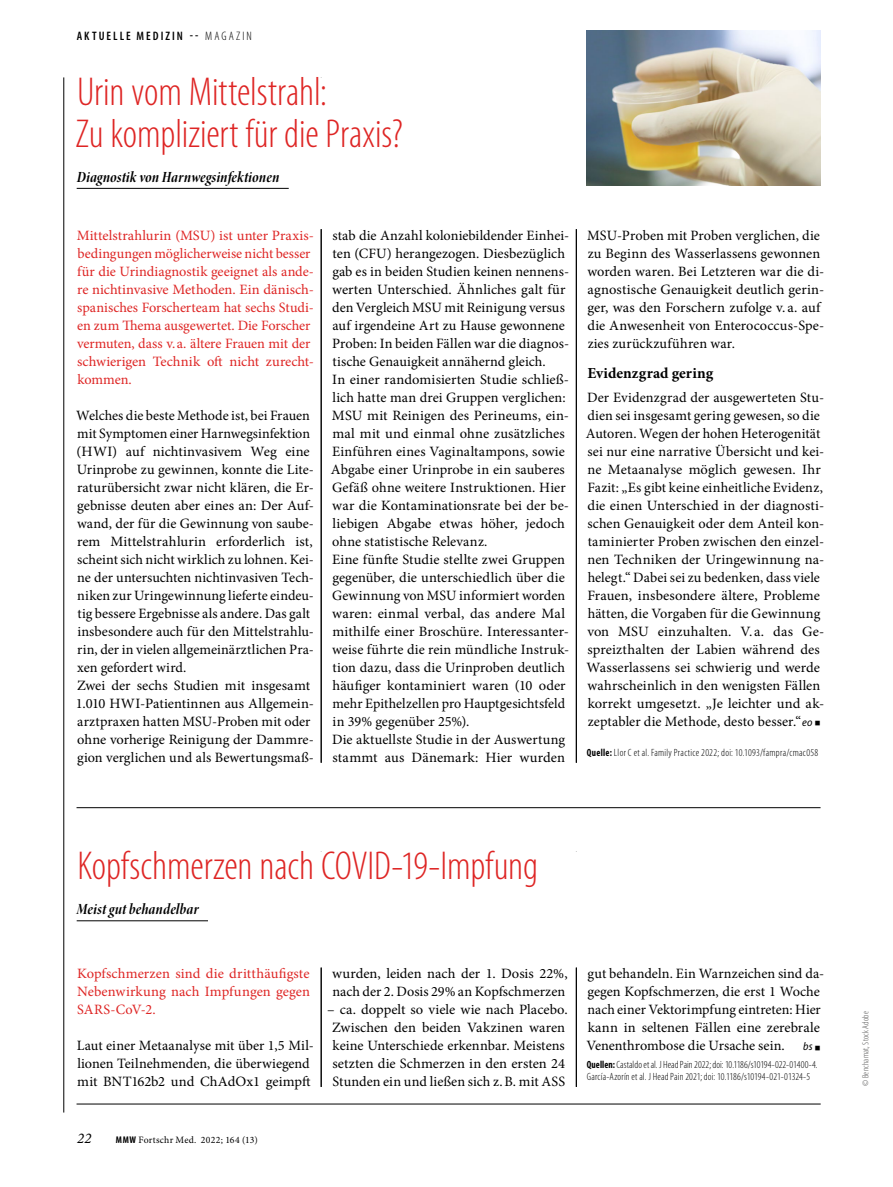
<style>
.page{position:relative;width:893px;height:1187px;background:#fff}
.page>*{position:absolute;margin:0;border:0;box-sizing:border-box;transform-origin:0 0}
.Title_klein_schmalro{font:300 condensed 40.5px/42px "Myriad Pro";letter-spacing:-.005em;color:#de2524}
.SuperTitle_1{font:15.75px "Minion Pro Bold Cn It Disp";letter-spacing:.005em;color:#000}
.SectionHeading_1_x{font:700 15.3px "Minion Pro";color:#000}
.t1{font:italic 14.85px "Minion Pro";color:#000}
.Para_x{font:14.25px/18px "Minion Pro";letter-spacing:.005em;color:#000}
.Trailer_kleinrot{font:14.25px/18px "Minion Pro";color:#de2524;text-align:justify}
.t2{font:600 condensed 12.3px "Myriad Pro";letter-spacing:.165em;color:#000}
.Para_x-2{font:italic semi-condensed 11.25px "Myriad Pro";color:#000}
.Source_x{font:300 condensed 10.5px/12px "Myriad Pro";letter-spacing:.015em;color:#000}
.t3{font:9.75px "Minion Pro";letter-spacing:.02em;color:#000}
.Image_Source_x{font:300 condensed 9px "Myriad Pro";letter-spacing:.02em;color:#4d4d4c}
.s1{font-weight:300}
.s2{font-family:"Myriad Pro";font-style:italic;font-stretch:semi-condensed;font-size:11.25px}
.s3{font-weight:700}
.s4{font-family:"Myriad Pro";font-weight:700;font-stretch:condensed}
</style>
<div class="page">
<hr style="left:77px;top:1103px;width:744px;height:1px;background:#000">
<hr style="left:64px;top:77px;width:1px;height:1035px;background:#000">
<hr style="left:77px;top:807px;width:743px;height:1px;background:#000">
<hr style="left:77px;top:920px;width:131px;height:1px;background:#000">
<hr style="left:321px;top:967px;width:1px;height:119px;background:#000">
<hr style="left:576px;top:967px;width:1px;height:119px;background:#000">
<hr style="left:77px;top:188px;width:212px;height:1px;background:#000">
<hr style="left:321px;top:229px;width:1px;height:533px;background:#000">
<hr style="left:576px;top:229px;width:1px;height:533px;background:#000">
<img style="left:587px;top:31px;width:234px;height:154px">
<p class="t2" style="left:77px;top:29px;width:177px">AKTUELLE MEDIZIN -- <span class="s1">MAGAZIN</span></p>
<p class="Title_klein_schmalro" style="left:76px;top:71px;width:329px">Urin vom Mittelstrahl:<br>Zu kompliziert für die Praxis?</p>
<p class="SuperTitle_1" style="left:77px;top:167px;width:204px">Diagnostik von Harnwegsinfektionen</p>
<p class="Trailer_kleinrot" style="left:77px;top:226px;width:239px;text-align:left">Mittelstrahlurin (MSU) ist unter Praxis&shy;bedingungen möglicherweise nicht besser für die Urindiagnostik geeignet als ande&shy;re nichtinvasive Methoden. Ein dänisch&shy;spanisches Forscherteam hat sechs Studi&shy;en zum Thema ausgewertet. Die Forscher vermuten, dass v.a. ältere Frauen mit der schwierigen Technik oft nicht zurecht&shy;kommen.</p>
<p class="Para_x" style="left:76px;top:406px;width:239px">Welches die beste Methode ist, bei Frauen mit Symptomen einer Harnwegsinfektion (HWI) auf nichtinvasivem Weg eine Urinprobe zu gewinnen, konnte die Lite&shy;raturübersicht zwar nicht klären, die Er&shy;gebnisse deuten aber eines an: Der Auf&shy;wand, der für die Gewinnung von saube&shy;rem Mittelstrahlurin erforderlich ist, scheint sich nicht wirklich zu lohnen. Kei&shy;ne der untersuchten nichtinvasiven Tech&shy;niken zur Uringewinnung lieferte eindeu&shy;tig bessere Ergebnisse als andere. Das galt insbesondere auch für den Mittelstrahlu&shy;rin, der in vielen allgemeinärztlichen Pra&shy;xen gefordert wird.</p>
<p class="Para_x" style="left:76px;top:676px;width:240px">Zwei der sechs Studien mit insgesamt 1.010 HWI-Patientinnen aus Allgemein&shy;arztpraxen hatten MSU-Proben mit oder ohne vorherige Reinigung der Dammre&shy;gion verglichen und als Bewertungsmaß-</p>
<p class="Para_x" style="left:332px;top:226px;width:238px">stab die Anzahl koloniebildender Einhei&shy;ten (CFU) herangezogen. Diesbezüglich gab es in beiden Studien keinen nennens&shy;werten Unterschied. Ähnliches galt für den Vergleich MSU mit Reinigung versus auf irgendeine Art zu Hause gewonnene Proben: In beiden Fällen war die diagnos&shy;tische Genauigkeit annähernd gleich.</p>
<p class="Para_x" style="left:331px;top:370px;width:240px">In einer randomisierten Studie schließ&shy;lich hatte man drei Gruppen verglichen:<br>MSU mit Reinigen des Perineums, ein&shy;mal mit und einmal ohne zusätzliches Einführen eines Vaginaltampons, sowie Abgabe einer Urinprobe in ein sauberes Gefäß ohne weitere Instruktionen. Hier war die Kontaminationsrate bei der be&shy;liebigen Abgabe etwas höher, jedoch ohne statistische Relevanz.</p>
<p class="Para_x" style="left:332px;top:550px;width:238px">Eine fünfte Studie stellte zwei Gruppen gegenüber, die unterschiedlich über die Gewinnung von MSU informiert worden waren: einmal verbal, das andere Mal mithilfe einer Broschüre. Interessanter&shy;weise führte die rein mündliche Instruk&shy;tion dazu, dass die Urinproben deutlich häufiger kontaminiert waren (10 oder mehr Epithelzellen pro Hauptgesichtsfeld in 39% gegenüber 25%).</p>
<p class="Para_x" style="left:332px;top:730px;width:235px">Die aktuellste Studie in der Auswertung stammt aus Dänemark: Hier wurden</p>
<p class="Para_x" style="left:587px;top:226px;width:239px">MSU-Proben mit Proben verglichen, die zu Beginn des Wasserlassens gewonnen worden waren. Bei Letzteren war die di&shy;agnostische Genauigkeit deutlich gerin&shy;ger, was den Forschern zufolge v. a. auf die Anwesenheit von Enterococcus-Spe&shy;zies zurückzuführen war.</p>
<p class="SectionHeading_1_x" style="left:587px;top:362px;width:128px">Evidenzgrad gering</p>
<p class="Para_x" style="left:586px;top:388px;width:240px">Der Evidenzgrad der ausgewerteten Stu&shy;dien sei insgesamt gering gewesen, so die Autoren. Wegen der hohen Heterogenität sei nur eine narrative Übersicht und kei&shy;ne Metaanalyse möglich gewesen. Ihr Fazit: „Es gibt keine einheitliche Evidenz, die einen Unterschied in der diagnosti&shy;schen Genauigkeit oder dem Anteil kon&shy;taminierter Proben zwischen den einzel&shy;nen Techniken der Uringewinnung na&shy;helegt.“ Dabei sei zu bedenken, dass viele Frauen, insbesondere ältere, Probleme hätten, die Vorgaben für die Gewinnung von MSU einzuhalten. V. a. das Ge&shy;spreizthalten der Labien während des Wasserlassens sei schwierig und werde wahrscheinlich in den wenigsten Fällen korrekt umgesetzt. „Je leichter und ak&shy;zeptabler die Methode, desto besser.“<span class="s2">eo</span> <sub>■</sub></p>
<p class="Source_x" style="left:587px;top:746px;width:233px"><span class="s3">Quelle:</span> Llor C et al. Family Practice 2022; doi: 10.1093/fampra/cmac058</p>
<p class="Title_klein_schmalro" style="left:77px;top:845px;width:462px">Kopfschmerzen nach COVID-19-Impfung</p>
<p class="SuperTitle_1" style="left:77px;top:899px;width:124px">Meist gut behandelbar</p>
<p class="Trailer_kleinrot" style="left:77px;top:964px;width:234px">Kopfschmerzen sind die dritthäufigste Nebenwirkung nach Impfungen gegen SARS-CoV-2.</p>
<p class="Para_x" style="left:77px;top:1036px;width:238px">Laut einer Metaanalyse mit über 1,5 Mil&shy;lionen Teilnehmenden, die überwiegend mit BNT162b2 und ChAdOx1 geimpft</p>
<p class="Para_x" style="left:332px;top:964px;width:237px">wurden, leiden nach der 1. Dosis 22%, nach der 2. Dosis 29% an Kopfschmerzen</p>
<p class="Para_x" style="left:327px;top:1000px;width:242px;text-align:center">– ca. doppelt so viele wie nach Placebo.<br>Zwischen den beiden Vakzinen waren keine Unterschiede erkennbar. Meistens setzten die Schmerzen in den ersten 24<br>Stunden ein und ließen sich z.B. mit ASS</p>
<p class="t1" style="left:77px;top:1128px;width:16px">22</p>
<p class="t3" style="left:116px;top:1132px;width:143px"><span class="s4">MMW</span> Fortschr Med. 2022; 164 (13)</p>
<p class="Para_x" style="left:586px;top:964px;width:239px">gut behandeln. Ein Warnzeichen sind da&shy;gegen Kopfschmerzen, die erst 1 Woche nach einer Vektorimpfung eintreten: Hier kann in seltenen Fällen eine zerebrale Venenthrombose die Ursache sein.</p>
<p class="Para_x-2" style="left:803px;top:1040px;width:19px">bs <sub>■</sub></p>
<p class="Source_x" style="left:587px;top:1058px;width:232px"><span class="s3">Quellen:</span> Castaldo et al. J Head Pain 2022; doi: 10.1186/s10194-022-01400-4.<br>García-Azorín et al. J Head Pain 2021; doi: 10.1186/s10194-021-01324-5</p>
<p class="Image_Source_x" style="left:861px;top:1085px;width:76px;rotate:-90deg">© Benchamat, Stock Adobe</p>
</div>
